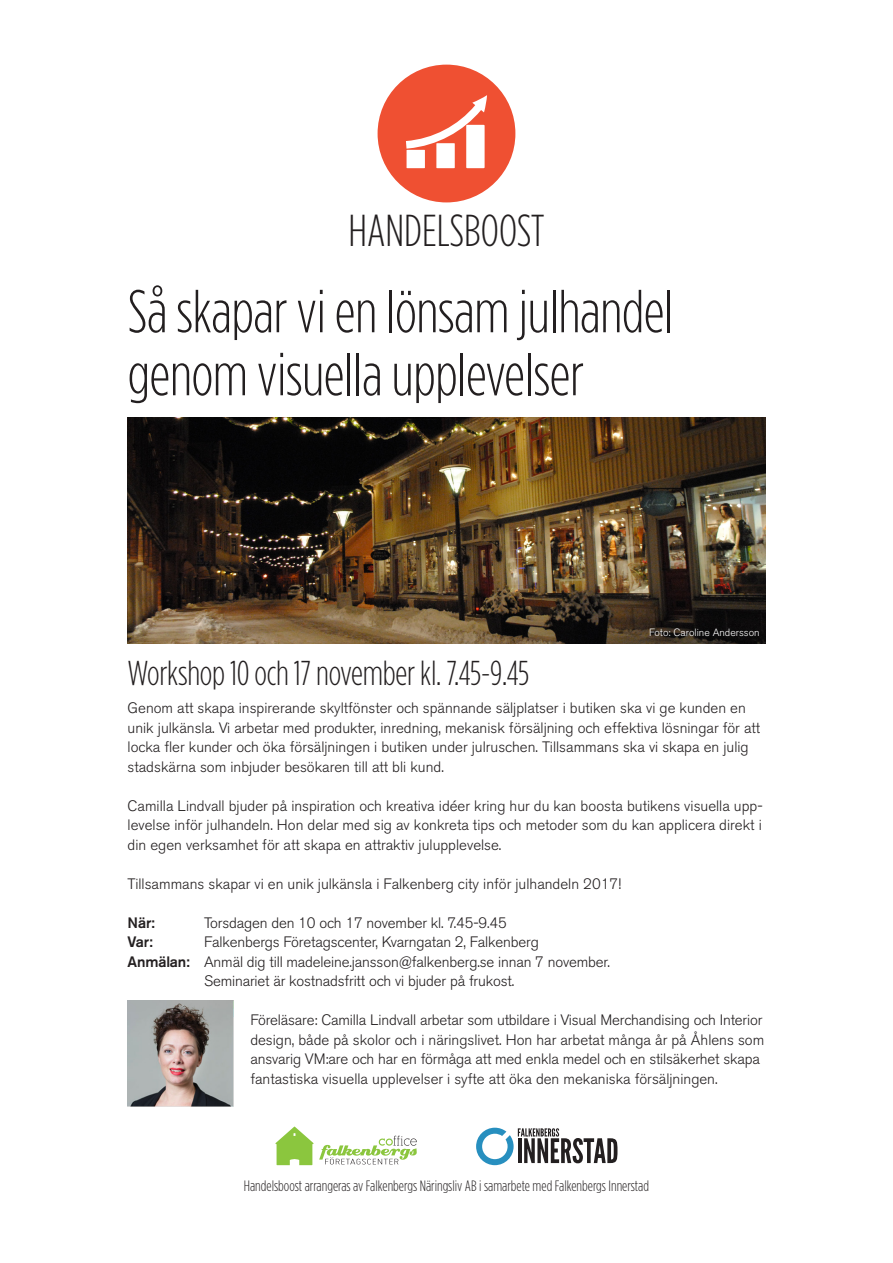
<style>
.page{position:relative;width:893px;height:1263px;background:#fff}
.page>*{position:absolute;margin:0;border:0;box-sizing:border-box;transform-origin:0 0}
.t1{font:300 condensed 60px/63px "Gotham HTF";letter-spacing:-.01em;color:#231f20}
.t2{font:300 condensed 44.7px "Gotham HTF";color:#231f20}
.t3{font:300 condensed 34.5px "Gotham HTF";letter-spacing:-.01em;color:#231f20}
.t4{font:300 15px/19.5px "Akzidenz Grotesk BE";color:#231f20}
.t5{font:300 condensed 15px "Gotham HTF";color:#231f20}
.t6{font:500 15px "Akzidenz Grotesk BE";letter-spacing:-.01em;color:#231f20}
.t7{font:300 10.5px "Akzidenz Grotesk BE";color:#fff}
.s1{font-weight:500}
</style>
<div class="page">
<div style="left:378px;top:65px;width:137px;height:137px;background:#ef5032;border-radius:50%"></div>
<svg style="left:406px;top:95px;width:81px;height:73px"></svg>
<div style="left:466px;top:125px;width:19px;height:43px;background:#fff"></div>
<svg style="left:476px;top:1128px;width:141px;height:37px"></svg>
<svg style="left:275px;top:1126px;width:142px;height:39px"></svg>
<img style="left:128px;top:417px;width:637px;height:226px">
<img style="left:128px;top:1000px;width:105px;height:106px">
<p class="t2" style="left:349px;top:207px;width:197px">HANDELSBOOST</p>
<p class="t1" style="left:128px;top:279px;width:548px">Så skapar vi en lönsam julhandel genom visuella upplevelser</p>
<p class="t7" style="left:649px;top:627px;width:112px">Foto: Caroline Andersson</p>
<p class="t3" style="left:128px;top:655px;width:403px">Workshop 10 och 17 november kl. 7.45-9.45</p>
<p class="t4" style="left:128px;top:698px;width:634px">Genom att skapa inspirerande skyltfönster och spännande säljplatser i butiken ska vi ge kunden en unik julkänsla. Vi arbetar med produkter, inredning, mekanisk försäljning och effektiva lösningar för att locka fler kunder och öka försäljningen i butiken under julruschen. Tillsammans ska vi skapa en julig stadskärna som inbjuder besökaren till att bli kund.</p>
<p class="t4" style="left:128px;top:796px;width:637px;text-align:justify">Camilla Lindvall bjuder på inspiration och kreativa idéer kring hur du kan boosta butikens visuella upp&shy;levelse inför julhandeln. Hon delar med sig av konkreta tips och metoder som du kan applicera direkt i din egen verksamhet för att skapa en attraktiv julupplevelse.</p>
<p class="t4" style="left:128px;top:874px;width:495px">Tillsammans skapar vi en unik julkänsla i Falkenberg city inför julhandeln 2017!</p>
<p class="t6" style="left:128px;top:913px;width:29px">När:</p>
<p class="t4" style="left:204px;top:913px;width:304px">Torsdagen den 10 och 17 november kl. 7.45-9.45</p>
<p class="t6" style="left:128px;top:933px;width:27px">Var:</p>
<p class="t4" style="left:204px;top:932px;width:336px">Falkenbergs Företagscenter, Kvarngatan 2, Falkenberg</p>
<p class="t4" style="left:204px;top:952px;width:407px;text-indent:-77px"><span class="s1">Anmälan:</span> Anmäl dig till madeleine.jansson@falkenberg.se innan 7 november.<br>Seminariet är kostnadsfritt och vi bjuder på frukost.</p>
<p class="t4" style="left:250px;top:1010px;width:515px">Föreläsare: Camilla Lindvall arbetar som utbildare i Visual Merchandising och Interior design, både på skolor och i näringslivet. Hon har arbetat många år på Åhlens som ansvarig VM:are och har en förmåga att med enkla medel och en stilsäkerhet skapa fantastiska visuella upplevelser i syfte att öka den mekaniska försäljningen.</p>
<p class="t5" style="left:244px;top:1177px;width:407px">Handelsboost arrangeras av Falkenbergs Näringsliv AB i samarbete med Falkenbergs Innerstad</p>
</div>
